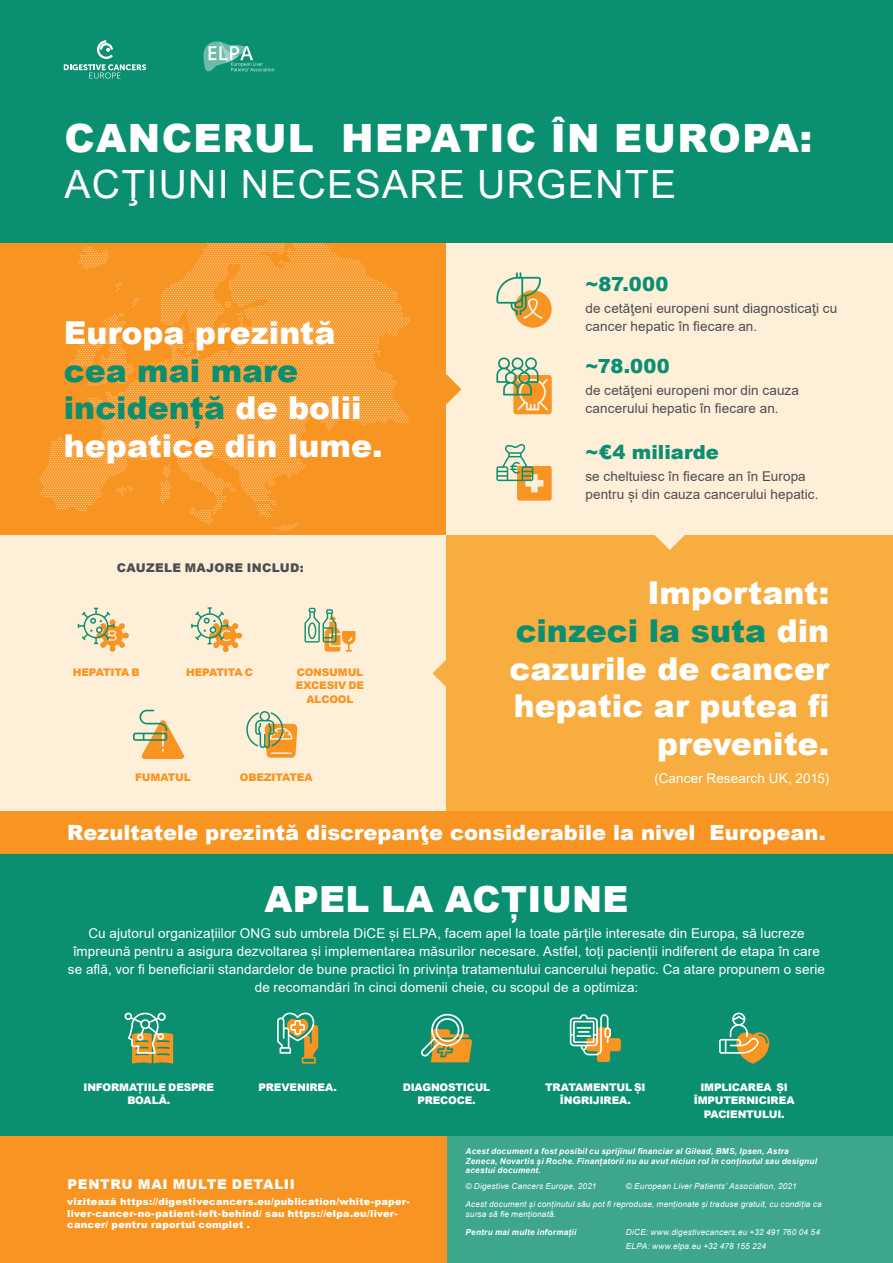
<style>
.page{position:relative;width:893px;height:1263px;background:#fff}
.page>*{position:absolute;margin:0;border:0;box-sizing:border-box;transform-origin:0 0}
.t1{font:900 39px "Arial";letter-spacing:.035em;color:#fff}
.t2{font:39px "Arial";letter-spacing:.035em;color:#fff}
.t3{font:900 36px "Arial";letter-spacing:.01em;color:#fff}
.t4{font:900 31.5px/37.8px "Arial";color:#fff;text-align:right}
.t5{font:900 21px "Arial";color:#fff}
.t6{font:900 19.5px "Arial";letter-spacing:.005em;color:#0a8f70}
.t7{font:13.5px/18px "Arial";letter-spacing:.005em;color:#fff;text-align:center}
.t8{font:13.5px/18px "Arial";letter-spacing:.005em;color:#4d4d4f}
.t9{font:900 13.5px "Arial";letter-spacing:.045em;color:#fff}
.t10{font:900 12px "Arial";letter-spacing:.025em;color:#4d4d4f}
.t11{font:900 10.5px/13.5px "Arial";letter-spacing:-.015em;color:#fff;text-align:center}
.t12{font:900 10.5px/13.5px "Arial";letter-spacing:-.015em;color:#f89421;text-align:center}
.t13{font:900 9.75px/11.7px "Arial";letter-spacing:.025em;color:#fff}
.t14{font:italic 8.25px/17.4px "Arial";letter-spacing:.02em;color:#fff}
.t15{font:italic 700 8.25px/9.8px "Arial";letter-spacing:.025em;color:#fff}
.s1{color:#0a8f70}
</style>
<div class="page">
<div style="left:446px;top:1135px;width:447px;height:128px;background:#3da68c"></div>
<div style="left:0;top:1135px;width:446px;height:128px;background:#f89421"></div>
<div style="left:0;top:0;width:893px;height:243px;background:#0a8f70"></div>
<div style="left:0;top:529px;width:447px;height:283px;background:#feefd9"></div>
<div style="left:0;top:854px;width:893px;height:281px;background:#0a8f70"></div>
<div style="left:0;top:243px;width:446px;height:292px;background:#f89421"></div>
<svg style="left:39px;top:243px;width:371px;height:288px"></svg>
<div style="left:446px;top:535px;width:447px;height:277px;background:#f8ad40"></div>
<div style="left:446px;top:243px;width:447px;height:292px;background:#feefd9"></div>
<svg style="left:496px;top:272px;width:56px;height:56px"></svg>
<svg style="left:496px;top:357px;width:56px;height:57px"></svg>
<svg style="left:496px;top:444px;width:56px;height:57px"></svg>
<svg style="left:191px;top:607px;width:51px;height:45px"></svg>
<svg style="left:78px;top:608px;width:51px;height:44px"></svg>
<svg style="left:304px;top:608px;width:51px;height:44px"></svg>
<svg style="left:133px;top:710px;width:51px;height:49px"></svg>
<svg style="left:246px;top:711px;width:51px;height:47px"></svg>
<svg style="left:125px;top:1012px;width:48px;height:52px"></svg>
<svg style="left:277px;top:1012px;width:41px;height:51px"></svg>
<svg style="left:421px;top:1014px;width:51px;height:48px"></svg>
<svg style="left:570px;top:1014px;width:51px;height:48px"></svg>
<svg style="left:719px;top:1012px;width:50px;height:51px"></svg>
<svg style="left:446px;top:374px;width:15px;height:30px"></svg>
<svg style="left:432px;top:660px;width:14px;height:27px"></svg>
<svg style="left:655px;top:535px;width:30px;height:15px"></svg>
<div style="left:0;top:811px;width:893px;height:43px;background:#f89421"></div>
<svg style="left:64px;top:40px;width:82px;height:39px"></svg>
<svg style="left:203px;top:42px;width:71px;height:29px"></svg>
<h1 class="t1" style="left:64px;top:109px;width:750px">CANCERUL HEPATIC ÎN EUROPA:</h1>
<h1 class="t2" style="left:64px;top:158px;width:613px">ACŢIUNI NECESARE URGENTE</h1>
<h3 class="t4" style="left:64px;top:313px;width:273px">Europa prezintă</h3>
<h3 class="t4" style="left:64px;top:350px;width:320px;text-align:left"><span class="s1">cea mai mare incidență</span> de bolii hepatice din lume.</h3>
<p class="t10" style="left:117px;top:559px;width:188px">CAUZELE MAJORE INCLUD:</p>
<p class="t12" style="left:73px;top:665px;width:68px">HEPATITA B</p>
<p class="t12" style="left:186px;top:666px;width:68px">HEPATITA C</p>
<p class="t12" style="left:296px;top:665px;width:70px">CONSUMUL<br>EXCESIV DE<br>ALCOOL</p>
<p class="t12" style="left:135px;top:770px;width:57px">FUMATUL</p>
<p class="t12" style="left:240px;top:770px;width:74px">OBEZITATEA</p>
<h3 class="t6" style="left:585px;top:270px;width:85px">~87.000</h3>
<p class="t8" style="left:585px;top:299px;width:253px">de cetăţeni europeni sunt diagnosticaţi cu cancer hepatic în fiecare an.</p>
<h3 class="t6" style="left:585px;top:352px;width:86px">~78.000</h3>
<p class="t8" style="left:585px;top:381px;width:215px">de cetăţeni europeni mor din cauza cancerului hepatic în fiecare an.</p>
<h3 class="t6" style="left:585px;top:438px;width:135px">~€4 miliarde</h3>
<p class="t8" style="left:585px;top:468px;width:235px">se cheltuiesc în fiecare an în Europa pentru și din cauza cancerului hepatic.</p>
<h3 class="t4" style="left:510px;top:573px;width:321px">Important:<br><span class="s1">cinzeci la suta</span> din cazurile de cancer hepatic ar putea fi prevenite.</h3>
<p class="t7" style="left:654px;top:769px;width:176px">(Cancer Research UK, 2015)</p>
<h3 class="t5" style="left:67px;top:817px;width:760px">Rezultatele prezintă discrepanţe considerabile la nivel European.</h3>
<h2 class="t3" style="left:264px;top:873px;width:365px">APEL LA ACȚIUNE</h2>
<p class="t7" style="left:68px;top:924px;width:759px">Cu ajutorul organizațiilor ONG sub umbrela DiCE și ELPA, facem apel la toate părțile interesate din Europa, să lucreze împreună pentru a asigura dezvoltarea și implementarea măsurilor necesare. Astfel, toți pacienții indiferent de etapa în care se află, vor fi beneficiarii standardelor de bune practici în privința tratamentului cancerului hepatic. Ca atare propunem o serie de recomandări în cinci domenii cheie, cu scopul de a optimiza:</p>
<p class="t11" style="left:83px;top:1080px;width:132px">INFORMAȚIILE DESPRE<br>BOALĂ.</p>
<p class="t11" style="left:259px;top:1080px;width:80px">PREVENIREA.</p>
<p class="t11" style="left:403px;top:1080px;width:89px">DIAGNOSTICUL<br>PRECOCE.</p>
<p class="t11" style="left:545px;top:1080px;width:102px">TRATAMENTUL ȘI<br>ÎNGRIJIREA.</p>
<p class="t11" style="left:694px;top:1080px;width:102px">IMPLICAREA ȘI<br>ÎMPUTERNICIREA<br>PACIENTULUI.</p>
<p class="t9" style="left:68px;top:1174px;width:229px">PENTRU MAI MULTE DETALII</p>
<p class="t13" style="left:67px;top:1195px;width:344px">vizitează https://digestivecancers.eu/publication/white-paper&shy;liver-cancer-no-patient-left-behind/ sau https://elpa.eu/liver&shy;cancer/ pentru raportul complet .</p>
<p class="t15" style="left:466px;top:1146px;width:353px">Acest document a fost posibil cu sprijinul financiar al Gilead, BMS, Ipsen, Astra<br>Zeneca, Novartis și Roche. Finanțatorii nu au avut niciun rol în conținutul sau designul acestui document.</p>
<p class="t14" style="left:466px;top:1178px;width:132px">© Digestive Cancers Europe, 2021</p>
<p class="t14" style="left:466px;top:1178px;width:358px;text-indent:160px">© European Liver Patients’ Association, 2021<br>Acest document și conținutul său pot fi reproduse, menționate și traduse gratuit, cu condiția ca</p>
<p class="t14" style="left:466px;top:1205px;width:92px">sursa să fie menționată.</p>
<p class="t15" style="left:466px;top:1228px;width:112px">Pentru mai multe informații</p>
<p class="t14" style="left:626px;top:1226px;width:196px;line-height:13px">DiCE: www.digestivecancers.eu +32 491 760 04 54<br>ELPA: www.elpa.eu +32 478 155 224</p>
</div>
